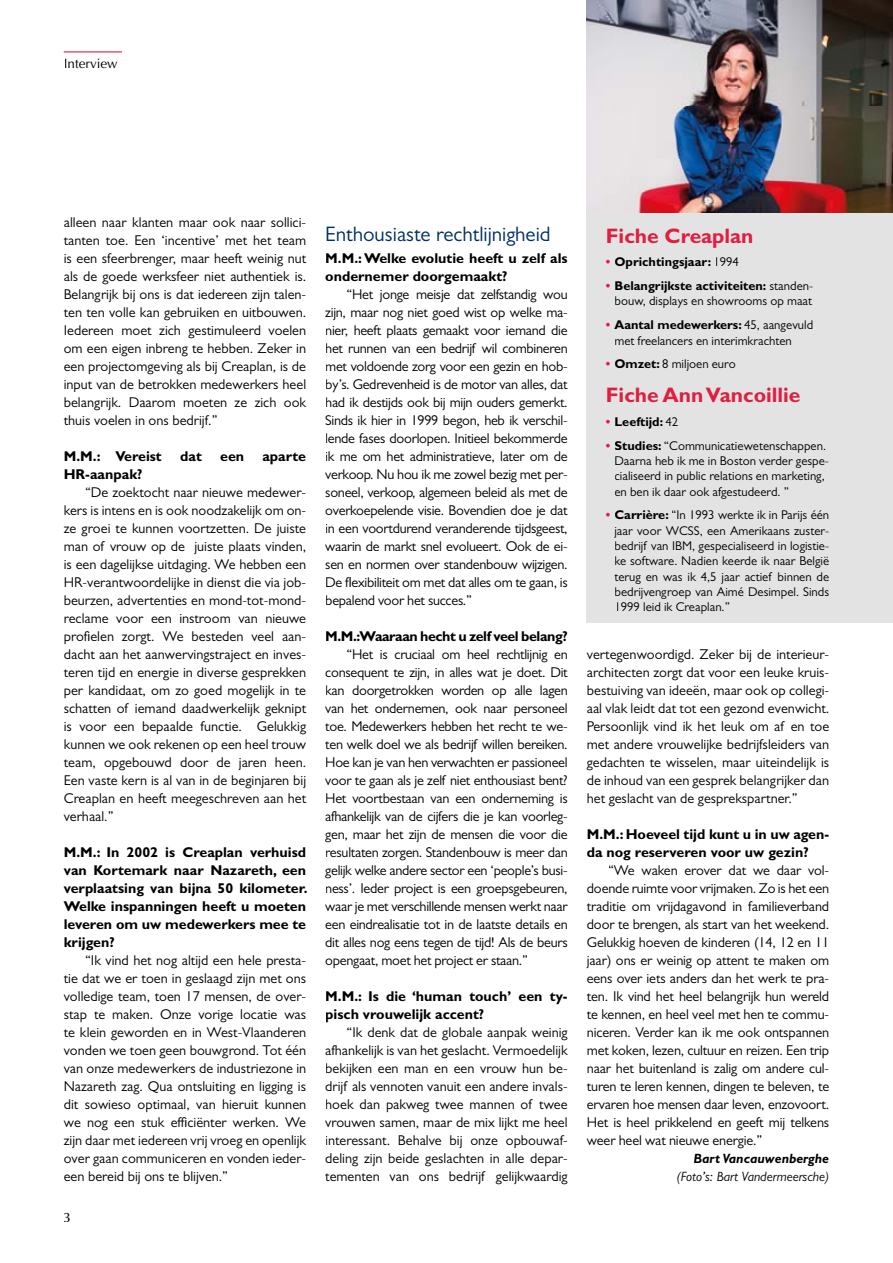
<style>
.page{position:relative;width:893px;height:1263px;background:#fff}
.page>*{position:absolute;margin:0;border:0;box-sizing:border-box;transform-origin:0 0}
.t1{font:700 21px "Gill Sans";color:#df1e40}
.t2{font:21px "Gill Sans";color:#002f63}
.t3{font:14.25px/18px "Gill Sans";color:#000;text-align:justify}
.t4{font:700 14.25px/18px "Gill Sans";color:#000}
.t5{font:700 14.25px "Gill Sans";letter-spacing:-.03em;color:#000}
.t6{font:italic 13.5px "Gill Sans";color:#000}
.t7{font:italic 700 13.5px "Gill Sans";color:#000}
.t8{font:13.5px "Optima";color:#000}
.t9{font:500 13.5px "Optima";color:#000}
.t10{font:12.75px/15.3px "Gill Sans";color:#000}
.t11{font:700 12.75px "Gill Sans";color:#000}
.s1{color:#df1e40}
.s2{font-weight:400}
.s3{font-weight:700;color:#df1e40}
.s4{font-weight:700}
</style>
<div class="page">
<div style="left:587px;top:0;width:306px;height:623px;background:#e3e3e3"></div>
<hr style="left:64px;top:51px;width:58px;height:1px;background:#df1e40">
<img style="left:587px;top:0;width:306px;height:213px">
<p class="t8" style="left:64px;top:56px;width:56px">Interview</p>
<p class="t3" style="left:64px;top:213px;width:244px">alleen naar klanten maar ook naar sollici&shy;tanten toe. Een ‘incentive’ met het team is een sfeerbrenger, maar heeft weinig nut als de goede werksfeer niet authentiek is.<br>Belangrijk bij ons is dat iedereen zijn talen&shy;ten ten volle kan gebruiken en uitbouwen.<br>Iedereen moet zich gestimuleerd voelen om een eigen inbreng te hebben. Zeker in een projectomgeving als bij Creaplan, is de input van de betrokken medewerkers heel belangrijk. Daarom moeten ze zich ook thuis voelen in ons bedrijf.”</p>
<p class="t4" style="left:64px;top:447px;width:99px">M.M.: Vereist</p>
<p class="t4" style="left:180px;top:447px;width:23px">dat</p>
<p class="t4" style="left:220px;top:447px;width:26px">een</p>
<p class="t4" style="left:263px;top:447px;width:45px">aparte</p>
<p class="t4" style="left:64px;top:465px;width:80px">HR-aanpak?</p>
<p class="t3" style="left:64px;top:483px;width:244px;text-indent:21px">“De zoektocht naar nieuwe medewer&shy;kers is intens en is ook noodzakelijk om on&shy;ze groei te kunnen voortzetten. De juiste man of vrouw op de juiste plaats vinden, is een dagelijkse uitdaging. We hebben een HR-verantwoordelijke in dienst die via job&shy;beurzen, advertenties en mond-tot-mond&shy;reclame voor een instroom van nieuwe profielen zorgt. We besteden veel aan&shy;dacht aan het aanwervingstraject en inves&shy;teren tijd en energie in diverse gesprekken per kandidaat, om zo goed mogelijk in te schatten of iemand daadwerkelijk geknipt is voor een bepaalde functie. Gelukkig kunnen we ook rekenen op een heel trouw team, opgebouwd door de jaren heen.<br>Een vaste kern is al van in de beginjaren bij Creaplan en heeft meegeschreven aan het verhaal.”</p>
<p class="t4" style="left:64px;top:843px;width:245px;text-align:justify">M.M.: In 2002 is Creaplan verhuisd van Kortemark naar Nazareth, een verplaatsing van bijna 50 kilometer.<br>Welke inspanningen heeft u moeten leveren om uw medewerkers mee te krijgen?</p>
<p class="t3" style="left:64px;top:951px;width:244px;text-indent:21px">“Ik vind het nog altijd een hele presta&shy;tie dat we er toen in geslaagd zijn met ons volledige team, toen 17 mensen, de over&shy;stap te maken. Onze vorige locatie was te klein geworden en in West-Vlaanderen vonden we toen geen bouwgrond. Tot één van onze medewerkers de industriezone in Nazareth zag. Qua ontsluiting en ligging is dit sowieso optimaal, van hieruit kunnen we nog een stuk efficiënter werken. We zijn daar met iedereen vrij vroeg en openlijk over gaan communiceren en vonden ieder&shy;een bereid bij ons te blijven.”</p>
<p class="t9" style="left:64px;top:1209px;width:8px">3</p>
<h1 class="t2" style="left:325px;top:222px;width:227px">Enthousiaste rechtlijnigheid</h1>
<p class="t4" style="left:325px;top:249px;width:244px">M.M.: Welke evolutie heeft u zelf als ondernemer doorgemaakt?</p>
<p class="t3" style="left:325px;top:285px;width:244px;text-indent:21px">“Het jonge meisje dat zelfstandig wou zijn, maar nog niet goed wist op welke ma&shy;nier, heeft plaats gemaakt voor iemand die het runnen van een bedrijf wil combineren met voldoende zorg voor een gezin en hob&shy;by’s. Gedrevenheid is de motor van alles, dat had ik destijds ook bij mijn ouders gemerkt.<br>Sinds ik hier in 1999 begon, heb ik verschil&shy;lende fases doorlopen. Initieel bekommerde ik me om het administratieve, later om de verkoop. Nu hou ik me zowel bezig met per&shy;soneel, verkoop, algemeen beleid als met de overkoepelende visie. Bovendien doe je dat in een voortdurend veranderende tijdsgeest, waarin de markt snel evolueert. Ook de ei&shy;sen en normen over standenbouw wijzigen.<br>De flexibiliteit om met dat alles om te gaan, is bepalend voor het succes.”</p>
<p class="t5" style="left:325px;top:628px;width:244px">M.M.:Waaraan hecht u zelf veel belang?</p>
<p class="t3" style="left:325px;top:645px;width:244px;text-indent:21px">“Het is cruciaal om heel rechtlijnig en consequent te zijn, in alles wat je doet. Dit kan doorgetrokken worden op alle lagen van het ondernemen, ook naar personeel toe. Medewerkers hebben het recht te we&shy;ten welk doel we als bedrijf willen bereiken.<br>Hoe kan je van hen verwachten er passioneel voor te gaan als je zelf niet enthousiast bent?<br>Het voortbestaan van een onderneming is afhankelijk van de cijfers die je kan voorleg&shy;gen, maar het zijn de mensen die voor die resultaten zorgen. Standenbouw is meer dan gelijk welke andere sector een ‘people’s busi&shy;ness’. Ieder project is een groepsgebeuren, waar je met verschillende mensen werkt naar een eindrealisatie tot in de laatste details en dit alles nog eens tegen de tijd! Als de beurs opengaat, moet het project er staan.”</p>
<p class="t4" style="left:325px;top:987px;width:244px">M.M.: Is die ‘human touch’ een ty&shy;pisch vrouwelijk accent?</p>
<p class="t3" style="left:325px;top:1023px;width:244px;text-indent:21px">“Ik denk dat de globale aanpak weinig afhankelijk is van het geslacht. Vermoedelijk bekijken een man en een vrouw hun be&shy;drijf als vennoten vanuit een andere invals&shy;hoek dan pakweg twee mannen of twee vrouwen samen, maar de mix lijkt me heel interessant. Behalve bij onze opbouwaf&shy;deling zijn beide geslachten in alle depar&shy;tementen van ons bedrijf gelijkwaardig</p>
<h1 class="t1" style="left:606px;top:223px;width:149px">Fiche Creaplan</h1>
<p class="t11" style="left:606px;top:254px;width:134px"><span class="s1">•</span> Oprichtingsjaar: <span class="s2">1994</span></p>
<p class="t10" style="left:606px;top:278px;width:209px;text-align:center"><span class="s3">•</span> <span class="s4">Belangrijkste activiteiten:</span> standen&shy;bouw, displays en showrooms op maat</p>
<p class="t10" style="left:614px;top:317px;width:200px;text-indent:-9px"><span class="s3">•</span> <span class="s4">Aantal medewerkers:</span> 45, aangevuld met freelancers en interimkrachten</p>
<p class="t10" style="left:606px;top:356px;width:131px"><span class="s3">•</span> <span class="s4">Omzet:</span> 8 miljoen euro</p>
<h1 class="t1" style="left:606px;top:383px;width:196px">Fiche Ann Vancoillie</h1>
<p class="t11" style="left:606px;top:414px;width:74px"><span class="s1">•</span> Leeftijd: <span class="s2">42</span></p>
<p class="t10" style="left:614px;top:438px;width:216px;text-indent:-9px"><span class="s3">•</span> <span class="s4">Studies:</span> “Communicatiewetenschappen.<br>Daarna heb ik me in Boston verder gespe&shy;cialiseerd in public relations en marketing, en ben ik daar ook afgestudeerd. ”</p>
<p class="t10" style="left:614px;top:507px;width:216px;text-align:justify;text-indent:-9px"><span class="s3">•</span> <span class="s4">Carrière:</span> “In 1993 werkte ik in Parijs één jaar voor WCSS, een Amerikaans zuster&shy;bedrijf van IBM, gespecialiseerd in logistie&shy;ke software. Nadien keerde ik naar België terug en was ik 4,5 jaar actief binnen de bedrijvengroep van Aimé Desimpel. Sinds 1999 leid ik Creaplan.”</p>
<p class="t3" style="left:587px;top:645px;width:244px">vertegenwoordigd. Zeker bij de interieur&shy;architecten zorgt dat voor een leuke kruis&shy;bestuiving van ideeën, maar ook op collegi&shy;aal vlak leidt dat tot een gezond evenwicht.<br>Persoonlijk vind ik het leuk om af en toe met andere vrouwelijke bedrijfsleiders van gedachten te wisselen, maar uiteindelijk is de inhoud van een gesprek belangrijker dan het geslacht van de gesprekspartner.”</p>
<p class="t4" style="left:587px;top:825px;width:244px">M.M.: Hoeveel tijd kunt u in uw agen&shy;da nog reserveren voor uw gezin?</p>
<p class="t3" style="left:587px;top:861px;width:244px;text-indent:21px">“We waken erover dat we daar vol&shy;doende ruimte voor vrijmaken. Zo is het een traditie om vrijdagavond in familieverband door te brengen, als start van het weekend.<br>Gelukkig hoeven de kinderen (14, 12 en 11 jaar) ons er weinig op attent te maken om eens over iets anders dan het werk te pra&shy;ten. Ik vind het heel belangrijk hun wereld te kennen, en heel veel met hen te commu&shy;niceren. Verder kan ik me ook ontspannen met koken, lezen, cultuur en reizen. Een trip naar het buitenland is zalig om andere cul&shy;turen te leren kennen, dingen te beleven, te ervaren hoe mensen daar leven, enzovoort.<br>Het is heel prikkelend en geeft mij telkens weer heel wat nieuwe energie.”</p>
<p class="t7" style="left:694px;top:1150px;width:137px">Bart Vancauwenberghe</p>
<p class="t6" style="left:677px;top:1168px;width:154px">(Foto’s: Bart Vandermeersche)</p>
</div>
